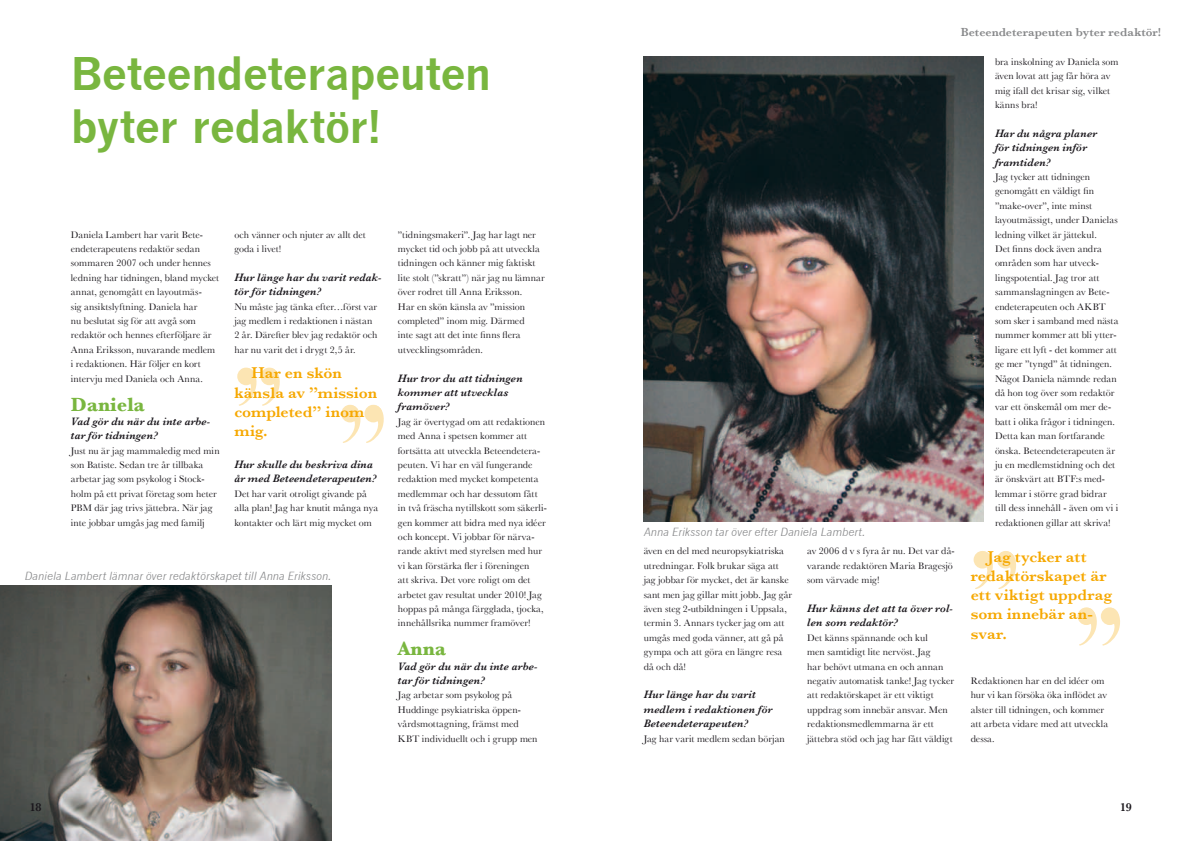
<style>
.page{position:relative;width:1191px;height:842px;background:#fff}
.page>*{position:absolute;margin:0;border:0;box-sizing:border-box;transform-origin:0 0}
.t1{font:700 44px/52.8px "News Gothic";letter-spacing:-.015em;color:#79b63f}
.t2{font:700 20px "Baskerville";color:#79b63f}
.t3{font:600 16px/19.2px "Baskerville";letter-spacing:.005em;color:#f6a800}
.t4{font:600 12px "Baskerville";letter-spacing:.005em;color:#87888a}
.t5{font:600 12px "Baskerville";color:#1a171c}
.t6{font:italic 600 11px/14.4px "Baskerville";letter-spacing:.015em;color:#1a171c}
.t7{font:italic 11px "News Gothic";letter-spacing:-.005em;color:#87888a}
.t8{font:10px/14.4px "Baskerville";letter-spacing:.01em;color:#1a171c}
</style>
<div class="page">
<img style="left:0;top:586px;width:331px;height:254px">
<svg style="left:238px;top:367px;width:42px;height:39px"></svg>
<svg style="left:342px;top:404px;width:42px;height:39px"></svg>
<img style="left:643px;top:57px;width:340px;height:465px">
<svg style="left:974px;top:551px;width:42px;height:38px"></svg>
<svg style="left:1078px;top:607px;width:42px;height:39px"></svg>
<h1 class="t1" style="left:71px;top:47px;width:422px">Beteendeterapeuten byter redaktör!</h1>
<p class="t8" style="left:71px;top:227px;width:150px">Daniela Lambert har varit Bete&shy;endeterapeutens redaktör sedan sommaren 2007 och under hennes ledning har tidningen, bland mycket annat, genomgått en layoutmäs-<br>sig ansiktslyftning. Daniela har<br>nu beslutat sig för att avgå som redaktör och hennes efterföljare är<br>Anna Eriksson, nuvarande medlem i redaktionen. Här följer en kort intervju med Daniela och Anna.</p>
<h2 class="t2" style="left:71px;top:392px;width:75px">Daniela</h2>
<p class="t6" style="left:71px;top:414px;width:141px">Vad gör du när du inte arbe&shy;tar för tidningen?</p>
<p class="t8" style="left:71px;top:443px;width:150px">Just nu är jag mammaledig med min son Batiste. Sedan tre år tillbaka arbetar jag som psykolog i Stock&shy;holm på ett privat företag som heter PBM där jag trivs jättebra. När jag inte jobbar umgås jag med familj</p>
<p class="t8" style="left:234px;top:227px;width:133px">och vänner och njuter av allt det goda i livet!</p>
<p class="t6" style="left:234px;top:270px;width:149px">Hur länge har du varit redak&shy;tör för tidningen?</p>
<p class="t8" style="left:234px;top:299px;width:145px">Nu måste jag tänka efter…först var jag medlem i redaktionen i nästan 2 år. Därefter blev jag redaktör och har nu varit det i drygt 2,5 år.</p>
<h3 class="t3" style="left:234px;top:363px;width:144px;text-indent:17px">Har en skön känsla av ”mission completed” inom mig.</h3>
<p class="t6" style="left:234px;top:457px;width:144px">Hur skulle du beskriva dina år med Beteendeterapeuten?</p>
<p class="t8" style="left:234px;top:486px;width:145px">Det har varit otroligt givande på alla plan! Jag har knutit många nya kontakter och lärt mig mycket om</p>
<p class="t7" style="left:24px;top:569px;width:309px">Daniela Lambert lämnar över redaktörskapet till Anna Eriksson.</p>
<p class="t8" style="left:398px;top:227px;width:148px">”tidningsmakeri”. Jag har lagt ner mycket tid och jobb på att utveckla tidningen och känner mig faktiskt lite stolt (”skratt”) när jag nu lämnar över rodret till Anna Eriksson.<br>Har en skön känsla av ”mission completed” inom mig. Därmed<br>inte sagt att det inte finns flera utvecklingsområden.</p>
<p class="t6" style="left:398px;top:371px;width:126px">Hur tror du att tidningen kommer att utvecklas framöver?</p>
<p class="t8" style="left:398px;top:414px;width:150px">Jag är övertygad om att redaktionen med Anna i spetsen kommer att fortsätta att utveckla Beteendetera&shy;peuten. Vi har en väl fungerande redaktion med mycket kompetenta medlemmar och har dessutom fått in två fräscha nytillskott som säkerli&shy;gen kommer att bidra med nya idéer och koncept. Vi jobbar för närva&shy;rande aktivt med styrelsen med hur vi kan förstärka fler i föreningen<br>att skriva. Det vore roligt om det arbetet gav resultat under 2010! Jag hoppas på många färgglada, tjocka, innehållsrika nummer framöver!</p>
<h2 class="t2" style="left:398px;top:637px;width:50px">Anna</h2>
<p class="t6" style="left:398px;top:659px;width:141px">Vad gör du när du inte arbe&shy;tar för tidningen?</p>
<p class="t8" style="left:398px;top:688px;width:141px">Jag arbetar som psykolog på<br>Huddinge psykiatriska öppen&shy;vårdsmottagning, främst med<br>KBT individuellt och i grupp men</p>
<p class="t7" style="left:643px;top:525px;width:223px">Anna Eriksson tar över efter Daniela Lambert.</p>
<p class="t4" style="left:960px;top:25px;width:202px">Beteendeterapeuten byter redaktör!</p>
<p class="t8" style="left:995px;top:54px;width:125px">bra inskolning av Daniela som även lovat att jag får höra av mig ifall det krisar sig, vilket känns bra!</p>
<p class="t6" style="left:995px;top:126px;width:104px">Har du några planer för tidningen inför framtiden?</p>
<p class="t8" style="left:995px;top:169px;width:125px">Jag tycker att tidningen genomgått en väldigt fin ”make-over”, inte minst layoutmässigt, under Danielas ledning vilket är jättekul.<br>Det finns dock även andra områden som har utveck&shy;lingspotential. Jag tror att sammanslagningen av Bete&shy;endeterapeuten och AKBT som sker i samband med nästa nummer kommer att bli ytter&shy;ligare ett lyft - det kommer att ge mer ”tyngd” åt tidningen.<br>Något Daniela nämnde redan då hon tog över som redaktör var ett önskemål om mer de&shy;batt i olika frågor i tidningen.<br>Detta kan man fortfarande önska. Beteendeterapeuten är ju en medlemstidning och det är önskvärt att BTF:s med&shy;lemmar i större grad bidrar till dess innehåll - även om vi i redaktionen gillar att skriva!</p>
<p class="t8" style="left:643px;top:544px;width:150px">även en del med neuropsykiatriska utredningar. Folk brukar säga att jag jobbar för mycket, det är kanske sant men jag gillar mitt jobb. Jag går även steg 2-utbildningen i Uppsala, termin 3. Annars tycker jag om att umgås med goda vänner, att gå på gympa och att göra en längre resa då och då!</p>
<p class="t6" style="left:643px;top:688px;width:130px">Hur länge har du varit medlem i redaktionen för<br>Beteendeterapeuten?</p>
<p class="t8" style="left:643px;top:731px;width:143px">Jag har varit medlem sedan början</p>
<p class="t8" style="left:807px;top:544px;width:149px">av 2006 d v s fyra år nu. Det var då&shy;varande redaktören Maria Bragesjö som värvade mig!</p>
<p class="t6" style="left:807px;top:601px;width:147px">Hur känns det att ta över rol&shy;len som redaktör?</p>
<p class="t8" style="left:807px;top:630px;width:148px">Det känns spännande och kul<br>men samtidigt lite nervöst. Jag<br>har behövt utmana en och annan negativ automatisk tanke! Jag tycker att redaktörskapet är ett viktigt uppdrag som innebär ansvar. Men redaktionsmedlemmarna är ett jättebra stöd och jag har fått väldigt</p>
<h3 class="t3" style="left:970px;top:547px;width:143px;text-indent:17px">Jag tycker att redaktörskapet är ett viktigt uppdrag som innebär an&shy;svar.</h3>
<p class="t8" style="left:970px;top:673px;width:139px">Redaktionen har en del idéer om hur vi kan försöka öka inflödet av alster till tidningen, och kommer att arbeta vidare med att utveckla dessa.</p>
<p class="t5" style="left:30px;top:800px;width:13px">18</p>
<p class="t5" style="left:1120px;top:800px;width:13px">19</p>
</div>
